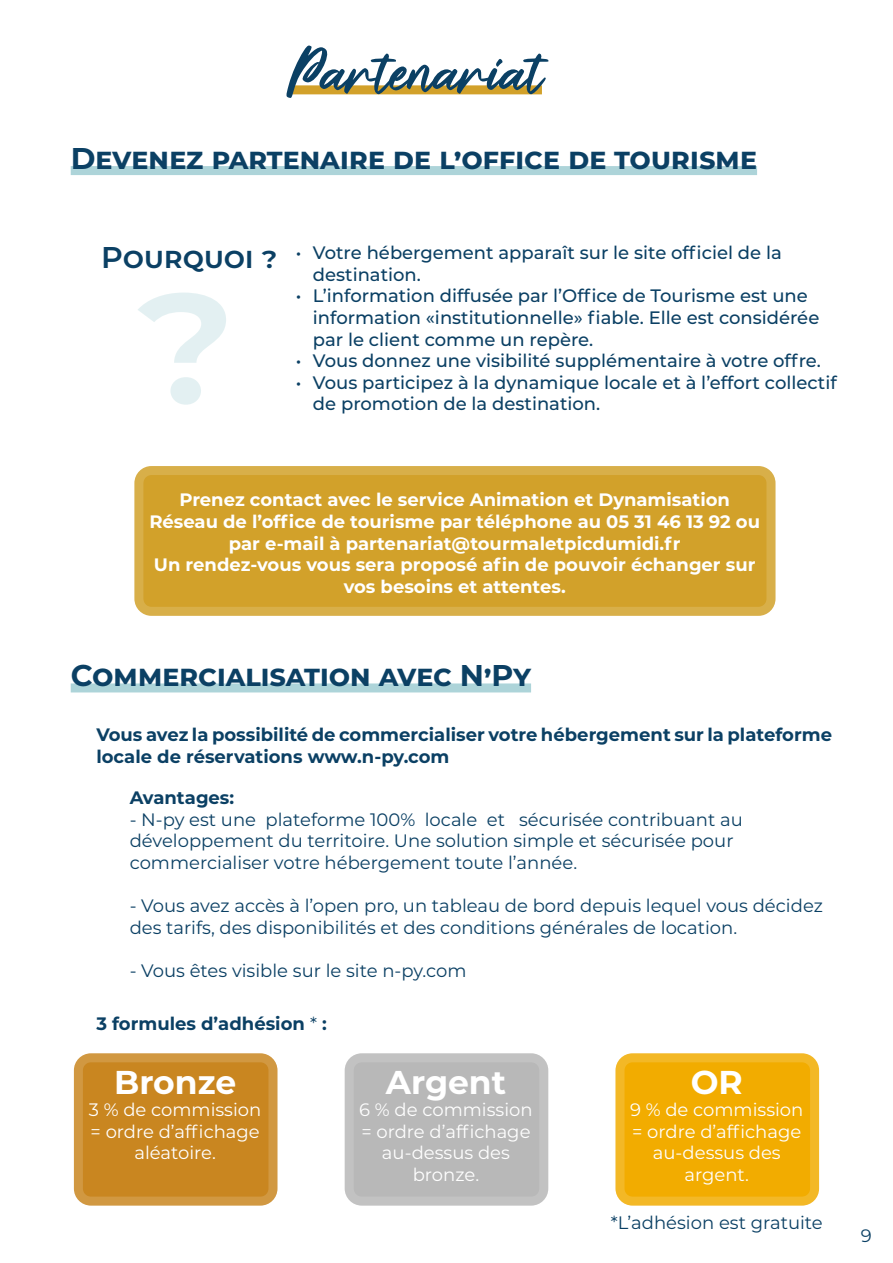
<style>
.page{position:relative;width:893px;height:1263px;background:#fff}
.page>*{position:absolute;margin:0;border:0;box-sizing:border-box;transform-origin:0 0}
.t1{font:600 191.25px "Montserrat";color:#add4d9}
.Titre{font:64.5px "Elisabeth";letter-spacing:-.01em;color:#0b4064}
.t2{font:700 33px "Montserrat";color:#fff}
.t3{font:700 30px "Montserrat";letter-spacing:-.01em;color:#0b4064}
.t4{font:600 30px "Montserrat";letter-spacing:-.01em;color:#0b4064}
.t5{font:18px/21.6px "Montserrat";color:#0b4064}
.t6{font:500 18px/21.6px "Montserrat";color:#0b4064}
.t7{font:700 18px/21.6px "Montserrat";color:#fff;text-align:center}
.t8{font:18px/21.6px "Montserrat";color:#fff;text-align:center}
.t9{font:700 18px/21.6px "Montserrat";color:#0b4064}
.s1{font-weight:400}
</style>
<div class="page">
<div style="left:134px;top:466px;width:641px;height:150px;background:#d2a12a;border-radius:17px"></div>
<div style="left:134px;top:466px;width:641px;height:150px;border:9px solid #fff;border-radius:13px"></div>
<div style="left:71px;top:166px;width:686px;height:9px;background:#add4d9"></div>
<div style="left:71px;top:683px;width:460px;height:9px;background:#add4d9"></div>
<div style="left:289px;top:85px;width:253px;height:9px;background:#d2a12a"></div>
<div style="left:74px;top:1053px;width:203px;height:152px;background:#c98620;border-radius:17px"></div>
<div style="left:74px;top:1053px;width:203px;height:152px;border:9px solid #fff;border-radius:13px"></div>
<div style="left:345px;top:1053px;width:203px;height:152px;background:#b8b8b8;border-radius:17px"></div>
<div style="left:345px;top:1053px;width:203px;height:152px;border:9px solid #fff;border-radius:13px"></div>
<div style="left:615px;top:1053px;width:204px;height:152px;background:#f2ac00;border-radius:17px"></div>
<div style="left:615px;top:1053px;width:204px;height:152px;border:9px solid #fff;border-radius:13px"></div>
<p class="Titre" style="left:289px;top:28px;width:254px">Partenariat</p>
<p class="t3" style="left:71px;top:137px;width:688px">Devenez partenaire de l’office de tourisme</p>
<p class="t4" style="left:101px;top:236px;width:178px">Pourquoi ?</p>
<h1 class="t1" style="left:137px;top:200px;width:103px">?</h1>
<p class="t6" style="left:313px;top:241px;width:470px;text-indent:-17px">• Votre hébergement apparaît sur le site officiel de la destination.</p>
<p class="t6" style="left:313px;top:284px;width:508px;text-indent:-17px">• L’information diffusée par l’Office de Tourisme est une information «institutionnelle» fiable. Elle est considérée par le client comme un repère.</p>
<p class="t6" style="left:296px;top:349px;width:527px">• Vous donnez une visibilité supplémentaire à votre offre.</p>
<p class="t6" style="left:313px;top:371px;width:525px;text-indent:-17px">• Vous participez à la dynamique locale et à l’effort collectif de promotion de la destination.</p>
<p class="t7" style="left:149px;top:488px;width:612px">Prenez contact avec le service Animation et Dynamisation<br>Réseau de l’office de tourisme par téléphone au 05 31 46 13 92 ou par e-mail à partenariat@tourmaletpicdumidi.fr</p>
<p class="t7" style="left:154px;top:553px;width:603px">Un rendez-vous vous sera proposé afin de pouvoir échanger sur vos besoins et attentes.</p>
<p class="t3" style="left:71px;top:654px;width:462px">Commercialisation avec N’Py</p>
<p class="t9" style="left:96px;top:723px;width:737px">Vous avez la possibilité de commercialiser votre hébergement sur la plateforme locale de réservations www.n-py.com</p>
<p class="t9" style="left:130px;top:786px;width:106px">Avantages:</p>
<p class="t5" style="left:130px;top:808px;width:615px">- N-py est une plateforme 100% locale et sécurisée contribuant au développement du territoire. Une solution simple et sécurisée pour commercialiser votre hébergement toute l’année.</p>
<p class="t5" style="left:130px;top:894px;width:695px">- Vous avez accès à l’open pro, un tableau de bord depuis lequel vous décidez des tarifs, des disponibilités et des conditions générales de location.</p>
<p class="t5" style="left:130px;top:959px;width:338px">- Vous êtes visible sur le site n-py.com</p>
<p class="t9" style="left:96px;top:1012px;width:232px">3 formules d’adhésion <span class="s1">*</span> :</p>
<p class="t2" style="left:114px;top:1059px;width:124px">Bronze</p>
<p class="t8" style="left:89px;top:1098px;width:174px">3 % de commission = ordre d’affichage aléatoire.</p>
<p class="t2" style="left:386px;top:1059px;width:122px">Argent</p>
<p class="t8" style="left:359px;top:1098px;width:175px">6 % de commission = ordre d’affichage au-dessus des bronze.</p>
<p class="t2" style="left:691px;top:1059px;width:54px">OR</p>
<p class="t8" style="left:630px;top:1098px;width:175px">9 % de commission = ordre d’affichage au-dessus des argent.</p>
<p class="t5" style="left:611px;top:1211px;width:213px">*L’adhésion est gratuite</p>
<p class="t5" style="left:861px;top:1224px;width:12px">9</p>
</div>
